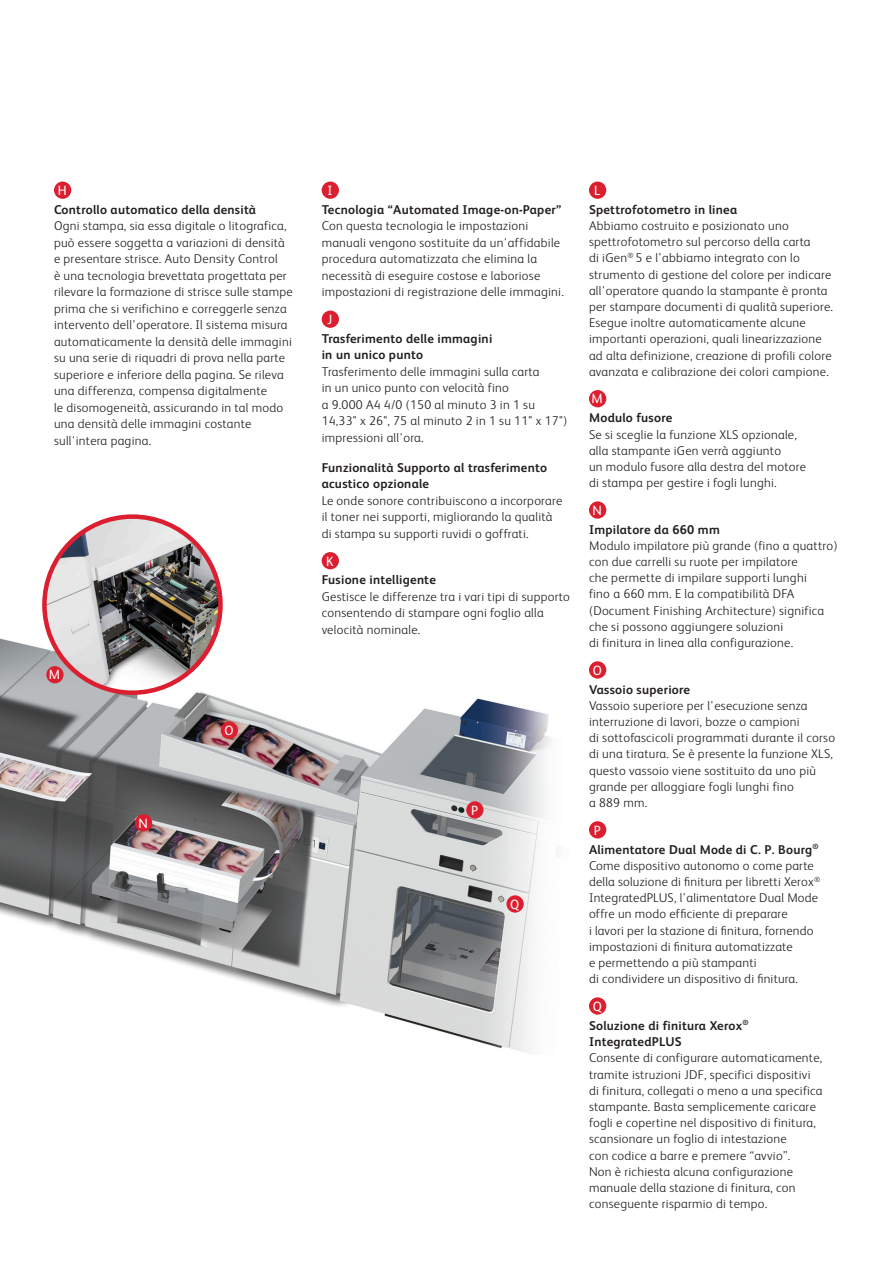
<style>
.page{position:relative;width:893px;height:1263px;background:#fff}
.page>*{position:absolute;margin:0;border:0;box-sizing:border-box;transform-origin:0 0}
.t1{font:13.5px "Xerox Sans";color:#fff}
.t2{font:300 12.75px/16.2px "Xerox Sans";letter-spacing:.02em;color:#231f20}
.t3{font:700 12.75px/16.5px "Xerox Sans";letter-spacing:.02em;color:#231f20}
.s1{font-weight:700}
</style>
<div class="page">
<img style="left:0;top:310px;width:558px;height:744px">
<div style="left:221px;top:722px;width:17px;height:17px;background:#db1e30;border-radius:50%"></div>
<div style="left:135px;top:814px;width:17px;height:17px;background:#db1e30;border-radius:50%"></div>
<div style="left:466px;top:801px;width:18px;height:17px;background:#db1e30;border-radius:50%"></div>
<div style="left:506px;top:895px;width:18px;height:18px;background:#db1e30;border-radius:50%"></div>
<img style="left:44px;top:517px;width:176px;height:174px">
<div style="left:42px;top:514px;width:181px;height:181px;border:4px solid #db1e30;border-radius:50%"></div>
<div style="left:54px;top:182px;width:17px;height:17px;background:#db1e30;border-radius:50%"></div>
<div style="left:322px;top:182px;width:17px;height:17px;background:#db1e30;border-radius:50%"></div>
<div style="left:322px;top:311px;width:17px;height:17px;background:#db1e30;border-radius:50%"></div>
<div style="left:322px;top:552px;width:17px;height:17px;background:#db1e30;border-radius:50%"></div>
<div style="left:589px;top:182px;width:17px;height:17px;background:#db1e30;border-radius:50%"></div>
<div style="left:589px;top:390px;width:17px;height:17px;background:#db1e30;border-radius:50%"></div>
<div style="left:589px;top:501px;width:17px;height:18px;background:#db1e30;border-radius:50%"></div>
<div style="left:589px;top:661px;width:17px;height:18px;background:#db1e30;border-radius:50%"></div>
<div style="left:589px;top:821px;width:17px;height:17px;background:#db1e30;border-radius:50%"></div>
<div style="left:589px;top:997px;width:17px;height:18px;background:#db1e30;border-radius:50%"></div>
<p class="t1" style="left:58px;top:182px;width:10px">H</p>
<p class="t2" style="left:54px;top:201px;width:240px"><span class="s1">Controllo automatico della densità<br></span>Ogni stampa, sia essa digitale o litografica, può essere soggetta a variazioni di densità e presentare strisce. Auto Density Control<br>è una tecnologia brevettata progettata per rilevare la formazione di strisce sulle stampe prima che si verifichino e correggerle senza intervento dell'operatore. Il sistema misura automaticamente la densità delle immagini su una serie di riquadri di prova nella parte superiore e inferiore della pagina. Se rileva una differenza, compensa digitalmente<br>le disomogeneità, assicurando in tal modo una densità delle immagini costante sull'intera pagina.</p>
<p class="t1" style="left:49px;top:666px;width:13px">M</p>
<p class="t1" style="left:138px;top:814px;width:11px">N</p>
<p class="t1" style="left:224px;top:722px;width:11px">O</p>
<p class="t1" style="left:327px;top:182px;width:7px">I</p>
<p class="t2" style="left:322px;top:201px;width:244px"><span class="s1">Tecnologia “Automated Image-on-Paper” </span>Con questa tecnologia le impostazioni manuali vengono sostituite da un'affidabile procedura automatizzata che elimina la necessità di eseguire costose e laboriose impostazioni di registrazione delle immagini.</p>
<p class="t1" style="left:327px;top:311px;width:7px">J</p>
<p class="t2" style="left:322px;top:330px;width:247px"><span class="s1">Trasferimento delle immagini<br>in un unico punto<br></span>Trasferimento delle immagini sulla carta<br>in un unico punto con velocità fino<br>a 9.000 A4 4/0 (150 al minuto 3 in 1 su<br>14,33" x 26", 75 al minuto 2 in 1 su 11" x 17") impressioni all'ora.</p>
<p class="t3" style="left:322px;top:459px;width:227px">Funzionalità Supporto al trasferimento acustico opzionale</p>
<p class="t2" style="left:322px;top:492px;width:242px">Le onde sonore contribuiscono a incorporare il toner nei supporti, migliorando la qualità di stampa su supporti ruvidi o goffrati.</p>
<p class="t1" style="left:326px;top:552px;width:9px">K</p>
<p class="t2" style="left:322px;top:571px;width:250px"><span class="s1">Fusione intelligente<br></span>Gestisce le differenze tra i vari tipi di supporto consentendo di stampare ogni foglio alla velocità nominale.</p>
<p class="t1" style="left:471px;top:801px;width:9px">P</p>
<p class="t1" style="left:510px;top:895px;width:11px">Q</p>
<p class="t1" style="left:594px;top:182px;width:8px">L</p>
<p class="t2" style="left:589px;top:201px;width:246px"><span class="s1">Spettrofotometro in linea<br></span>Abbiamo costruito e posizionato uno spettrofotometro sul percorso della carta<br>di iGen<sup>®</sup> 5 e l'abbiamo integrato con lo strumento di gestione del colore per indicare all'operatore quando la stampante è pronta per stampare documenti di qualità superiore.<br>Esegue inoltre automaticamente alcune importanti operazioni, quali linearizzazione ad alta definizione, creazione di profili colore avanzata e calibrazione dei colori campione.</p>
<p class="t1" style="left:592px;top:390px;width:13px">M</p>
<p class="t2" style="left:589px;top:409px;width:219px"><span class="s1">Modulo fusore<br></span>Se si sceglie la funzione XLS opzionale, alla stampante iGen verrà aggiunto<br>un modulo fusore alla destra del motore di stampa per gestire i fogli lunghi.</p>
<p class="t1" style="left:593px;top:502px;width:11px">N</p>
<p class="t2" style="left:589px;top:521px;width:250px"><span class="s1">Impilatore da 660 mm<br></span>Modulo impilatore più grande (fino a quattro) con due carrelli su ruote per impilatore<br>che permette di impilare supporti lunghi<br>fino a 660 mm. E la compatibilità DFA (Document Finishing Architecture) significa che si possono aggiungere soluzioni<br>di finitura in linea alla configurazione.</p>
<p class="t1" style="left:593px;top:661px;width:11px">O</p>
<p class="t2" style="left:589px;top:680px;width:248px"><span class="s1">Vassoio superiore<br></span>Vassoio superiore per l'esecuzione senza interruzione di lavori, bozze o campioni<br>di sottofascicoli programmati durante il corso di una tiratura. Se è presente la funzione XLS, questo vassoio viene sostituito da uno più grande per alloggiare fogli lunghi fino<br>a 889 mm.</p>
<p class="t1" style="left:594px;top:821px;width:9px">P</p>
<p class="t2" style="left:589px;top:840px;width:233px"><span class="s1">Alimentatore Dual Mode di C. P. Bourg</span><sup>® </sup>Come dispositivo autonomo o come parte della soluzione di finitura per libretti Xerox<sup>® </sup>IntegratedPLUS, l'alimentatore Dual Mode offre un modo efficiente di preparare<br>i lavori per la stazione di finitura, fornendo impostazioni di finitura automatizzate<br>e permettendo a più stampanti<br>di condividere un dispositivo di finitura.</p>
<p class="t1" style="left:593px;top:997px;width:11px">Q</p>
<p class="t2" style="left:589px;top:1016px;width:235px"><span class="s1">Soluzione di finitura Xerox</span><sup>® </sup><span class="s1">IntegratedPLUS<br></span>Consente di configurare automaticamente, tramite istruzioni JDF, specifici dispositivi di finitura, collegati o meno a una specifica stampante. Basta semplicemente caricare fogli e copertine nel dispositivo di finitura, scansionare un foglio di intestazione<br>con codice a barre e premere “avvio”.<br>Non è richiesta alcuna configurazione manuale della stazione di finitura, con conseguente risparmio di tempo.</p>
</div>
